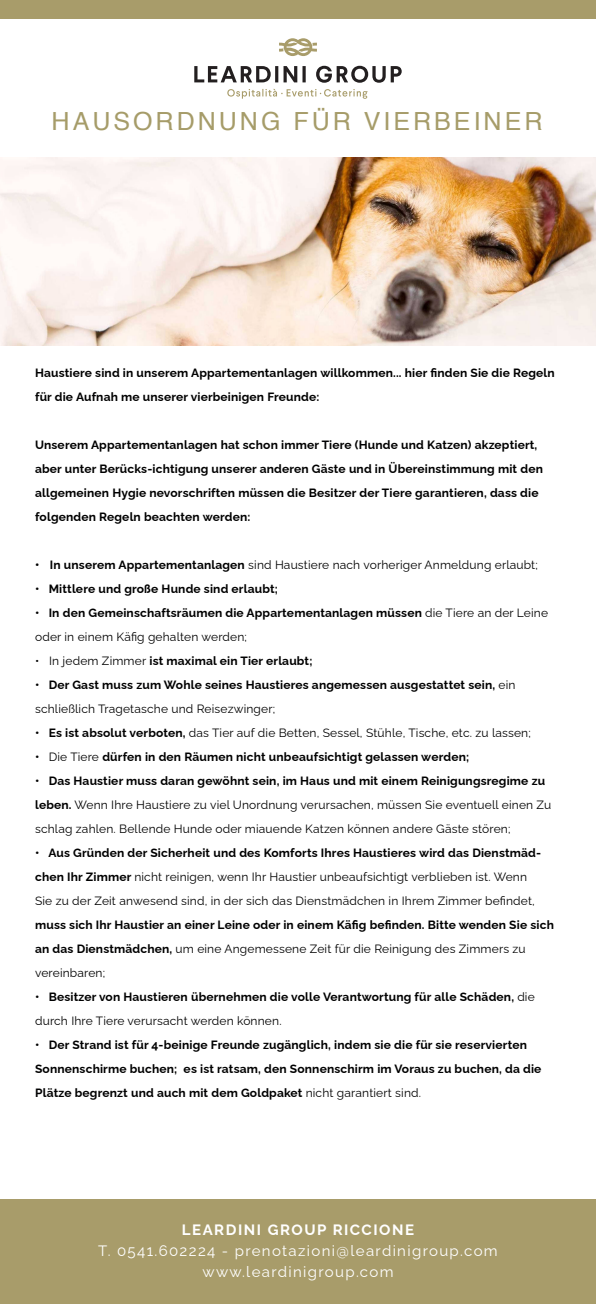
<style>
.page{position:relative;width:596px;height:1304px;background:#fff}
.page>*{position:absolute;margin:0;border:0;box-sizing:border-box;transform-origin:0 0}
.t1{font:25px "Helvetica";letter-spacing:.12em;color:#a69c69}
.t2{font:15px/21px "Raleway";letter-spacing:.09em;color:#fff;text-align:center}
.t3{font:700 15px "Raleway";letter-spacing:.1em;color:#fff}
.t4{font:700 12px "Raleway";letter-spacing:.015em;color:#000001}
.t5{font:12px "Raleway";letter-spacing:.015em;color:#000001}
.s1{font-family:"Helvetica Neue";font-weight:700}
.s2{font-weight:700}
.s3{font-weight:400}
</style>
<div class="page">
<div style="left:0;top:0;width:595px;height:18px;background:#a89c6a"></div>
<div style="left:0;top:1200px;width:595px;height:104px;background:#a89c6a"></div>
<svg style="left:227px;top:89px;width:140px;height:10px"></svg>
<svg style="left:194px;top:66px;width:207px;height:17px"></svg>
<svg style="left:279px;top:38px;width:38px;height:18px"></svg>
<img style="left:0;top:158px;width:594px;height:188px">
<p class="t1" style="left:52px;top:102px;width:492px">HAUSORDNUNG FÜR VIERBEINER</p>
<p class="t4" style="left:35px;top:364px;width:521px">Haustiere sind in unserem Appartementanlagen willkommen... hier finden Sie die Regeln</p>
<p class="t4" style="left:35px;top:388px;width:286px">für die Aufnah me unserer vierbeinigen Freunde:</p>
<p class="t4" style="left:35px;top:436px;width:503px">Unserem Appartementanlagen hat schon immer Tiere (Hunde und Katzen) akzeptiert,</p>
<p class="t4" style="left:35px;top:460px;width:509px">aber unter Berücks-ichtigung unserer anderen Gäste und in Übereinstimmung mit den</p>
<p class="t4" style="left:35px;top:484px;width:504px">allgemeinen Hygie nevorschriften müssen die Besitzer der Tiere garantieren, dass die</p>
<p class="t4" style="left:35px;top:508px;width:217px">folgenden Regeln beachten werden:</p>
<p class="t5" style="left:35px;top:556px;width:504px"><span class="s1">•</span> <span class="s2">In unserem Appartementanlagen</span> sind Haustiere nach vorheriger Anmeldung erlaubt;</p>
<p class="t4" style="left:35px;top:580px;width:244px">• Mittlere und große Hunde sind erlaubt;</p>
<p class="t4" style="left:35px;top:604px;width:514px">• In den Gemeinschaftsräumen die Appartementanlagen müssen <span class="s3">die Tiere an der Leine</span></p>
<p class="t5" style="left:35px;top:628px;width:213px">oder in einem Käfig gehalten werden;</p>
<p class="t4" style="left:35px;top:652px;width:279px"><span class="s3">• In jedem Zimmer</span> ist maximal ein Tier erlaubt;</p>
<p class="t4" style="left:35px;top:676px;width:481px">• Der Gast muss zum Wohle seines Haustieres angemessen ausgestattet sein, <span class="s3">ein</span></p>
<p class="t5" style="left:35px;top:700px;width:241px">schließlich Tragetasche und Reisezwinger;</p>
<p class="t5" style="left:35px;top:724px;width:497px"><span class="s2">• Es ist absolut verboten,</span> das Tier auf die Betten, Sessel, Stühle, Tische, etc. zu lassen;</p>
<p class="t4" style="left:35px;top:748px;width:435px">• <span class="s3">Die Tiere</span> dürfen in den Räumen nicht unbeaufsichtigt gelassen werden;</p>
<p class="t4" style="left:35px;top:772px;width:511px">• Das Haustier muss daran gewöhnt sein, im Haus und mit einem Reinigungsregime zu</p>
<p class="t5" style="left:35px;top:796px;width:517px"><span class="s2">leben.</span> Wenn Ihre Haustiere zu viel Unordnung verursachen, müssen Sie eventuell einen Zu</p>
<p class="t5" style="left:35px;top:820px;width:476px">schlag zahlen. Bellende Hunde oder miauende Katzen können andere Gäste stören;</p>
<p class="t4" style="left:35px;top:844px;width:507px">• Aus Gründen der Sicherheit und des Komforts Ihres Haustieres wird das Dienstmäd-</p>
<p class="t5" style="left:35px;top:868px;width:493px"><span class="s2">chen Ihr Zimmer</span> nicht reinigen, wenn Ihr Haustier unbeaufsichtigt verblieben ist. Wenn</p>
<p class="t5" style="left:35px;top:892px;width:501px">Sie zu der Zeit anwesend sind, in der sich das Dienstmädchen in Ihrem Zimmer befindet,</p>
<p class="t4" style="left:35px;top:916px;width:520px">muss sich Ihr Haustier an einer Leine oder in einem Käfig befinden. Bitte wenden Sie sich</p>
<p class="t5" style="left:35px;top:940px;width:492px"><span class="s2">an das Dienstmädchen,</span> um eine Angemessene Zeit für die Reinigung des Zimmers zu</p>
<p class="t5" style="left:35px;top:964px;width:72px">vereinbaren;</p>
<p class="t4" style="left:35px;top:988px;width:501px">• Besitzer von Haustieren übernehmen die volle Verantwortung für alle Schäden, <span class="s3">die</span></p>
<p class="t5" style="left:35px;top:1012px;width:248px">durch Ihre Tiere verursacht werden können.</p>
<p class="t4" style="left:35px;top:1036px;width:493px">• Der Strand ist für 4-beinige Freunde zugänglich, indem sie die für sie reservierten</p>
<p class="t4" style="left:35px;top:1060px;width:507px">Sonnenschirme buchen; es ist ratsam, den Sonnenschirm im Voraus zu buchen, da die</p>
<p class="t4" style="left:35px;top:1084px;width:387px">Plätze begrenzt und auch mit dem Goldpaket <span class="s3">nicht garantiert sind.</span></p>
<p class="t3" style="left:182px;top:1218px;width:233px">LEARDINI GROUP RICCIONE</p>
<p class="t2" style="left:98px;top:1239px;width:401px">T. 0541.602224 - prenotazioni@leardinigroup.com www.leardinigroup.com</p>
</div>
